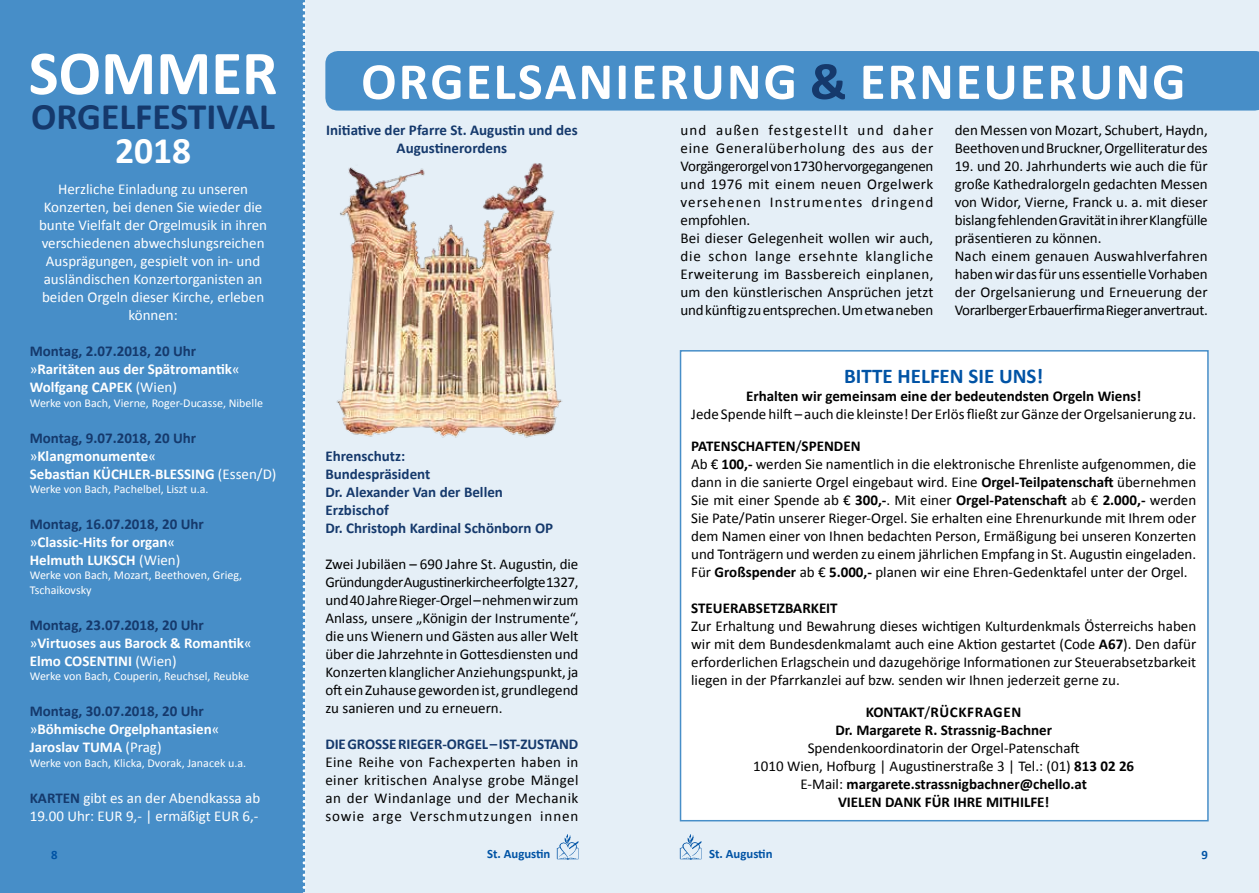
<style>
.page{position:relative;width:1259px;height:893px;background:#e5eff7}
.page>*{position:absolute;margin:0;border:0;box-sizing:border-box;transform-origin:0 0}
.t1{font:700 63px "Calibri";color:#fff}
.t2{font:700 52.5px "Calibri";letter-spacing:.04em;color:#fff}
.t3{font:700 37.5px "Calibri";color:#15396c}
.t4{font:700 37.5px "Calibri";color:#fff}
.t5{font:700 21px "Calibri";color:#0053a5}
.t6{font:15px/18px "Calibri";color:#000;text-align:justify}
.t7{font:700 15px/18px "Calibri";color:#fff}
.t8{font:15px/18px "Calibri";letter-spacing:.025em;color:#000}
.t9{font:15px/18px "Calibri";color:#fff;text-align:center}
.t10{font:700 15px/18px "Calibri";color:#15396c}
.t11{font:700 15px/18px "Calibri";color:#000;text-align:center}
.t12{font:700 12.75px "Calibri";color:#0053a5}
.t13{font:12px/14.4px "Calibri";color:#fff}
.s1{color:#15396c}
.s2{font-weight:400}
.s3{font-weight:700}
</style>
<div class="page">
<div style="left:680px;top:350px;width:528px;height:471px;background:#fff;border:2px solid #478ec8"></div>
<div style="left:325px;top:51px;width:934px;height:60px;background:#478ec8"></div>
<div style="left:0;top:0;width:304px;height:893px;background:#478ec8"></div>
<img style="left:679px;top:834px;width:23px;height:26px">
<img style="left:556px;top:834px;width:23px;height:26px">
<img style="left:337px;top:163px;width:225px;height:275px">
<svg style="left:303px;top:0;width:3px;height:893px"></svg>
<h1 class="t1" style="left:29px;top:33px;width:116px">SOMMER</h1>
<h2 class="t2" style="left:361px;top:48px;width:826px">Orgelsanierung <span class="s1">&amp;</span> Erneuerung</h2>
<h3 class="t3" style="left:31px;top:92px;width:46px">ORGEL</h3>
<h3 class="t3" style="left:135px;top:92px;width:138px">FESTIVAL</h3>
<h3 class="t4" style="left:115px;top:127px;width:78px">2018</h3>
<p class="t10" style="left:326px;top:121px;width:253px;text-align:center">Initiative der Pfarre St. Augustin und des<br>Augustinerordens</p>
<p class="t8" style="left:680px;top:121px;width:254px">und außen festgestellt und daher eine Generalüberholung des aus der Vorgängerorgel von 1730 hervorgegangenen und 1976 mit einem neuen Orgelwerk versehenen Instrumentes dringend empfohlen.<br>Bei dieser Gelegenheit wollen wir auch, die schon lange ersehnte klangliche Erweiterung im Bassbereich einplanen, um den künstlerischen Ansprüchen jetzt und künftig zu entsprechen. Um etwa neben</p>
<p class="t6" style="left:954px;top:121px;width:254px">den Messen von Mozart, Schubert, Haydn,<br>Beethoven und Bruckner, Orgelliteratur des</p>
<p class="t6" style="left:954px;top:157px;width:255px;text-align:left">19. und 20. Jahrhunderts wie auch die für große Kathedralorgeln gedachten Messen von Widor, Vierne, Franck u. a. mit dieser bislang fehlenden Gravität in ihrer Klangfülle präsentieren zu können.<br>Nach einem genauen Auswahlverfahren haben wir das für uns essentielle Vorhaben der Orgelsanierung und Erneuerung der Vorarlberger Erbauerfirma Rieger anvertraut.</p>
<p class="t9" style="left:39px;top:180px;width:229px">Herzliche Einladung zu unseren<br>Konzerten, bei denen Sie wieder die bunte Vielfalt der Orgelmusik in ihren verschiedenen abwechslungsreichen<br>Ausprägungen, gespielt von in- und ausländischen Konzertorganisten an beiden Orgeln dieser Kirche, erleben können:</p>
<p class="t7" style="left:30px;top:342px;width:212px"><span class="s1">Montag, 2.07.2018, 20 Uhr </span><span class="s2">»</span>Raritäten aus der Spätromantik<span class="s2">«<br></span>Wolfgang CAPEK <span class="s2">(Wien)</span></p>
<p class="t13" style="left:30px;top:395px;width:235px">Werke von Bach, Vierne, Roger-Ducasse, Nibelle</p>
<p class="t7" style="left:30px;top:428px;width:248px"><span class="s1">Montag, 9.07.2018, 20 Uhr </span><span class="s2">»</span>Klangmonumente<span class="s2">«<br></span>Sebastian KÜCHLER-BLESSING <span class="s2">(Essen/D)</span></p>
<p class="t13" style="left:30px;top:482px;width:180px">Werke von Bach, Pachelbel, Liszt u.a.</p>
<p class="t7" style="left:30px;top:515px;width:176px"><span class="s1">Montag, 16.07.2018, 20 Uhr </span><span class="s2">»</span>Classic-Hits for organ<span class="s2">«<br></span>Helmuth LUKSCH <span class="s2">(Wien)</span></p>
<p class="t13" style="left:30px;top:568px;width:214px">Werke von Bach, Mozart, Beethoven, Grieg,<br>Tschaikovsky</p>
<p class="t7" style="left:30px;top:616px;width:223px"><span class="s1">Montag, 23.07.2018, 20 Uhr </span><span class="s2">»</span>Virtuoses aus Barock &amp; Romantik<span class="s2">«<br></span>Elmo COSENTINI <span class="s2">(Wien)</span></p>
<p class="t13" style="left:30px;top:669px;width:221px">Werke von Bach, Couperin, Reuchsel, Reubke</p>
<p class="t7" style="left:30px;top:702px;width:191px"><span class="s1">Montag, 30.07.2018, 20 Uhr </span><span class="s2">»</span>Böhmische Orgelphantasien<span class="s2">«<br></span>Jaroslav TUMA <span class="s2">(Prag)</span></p>
<p class="t13" style="left:30px;top:755px;width:218px">Werke von Bach, Klicka, Dvorak, Janacek u.a.</p>
<p class="t10" style="left:30px;top:788px;width:27px">KARTEN</p>
<h3 class="t5" style="left:844px;top:362px;width:201px">BITTE HELFEN SIE UNS!</h3>
<p class="t11" style="left:746px;top:386px;width:397px">Erhalten wir gemeinsam eine der bedeutendsten Orgeln Wiens!</p>
<p class="t6" style="left:691px;top:397px;width:506px;line-height:32.4px">Jede Spende hilft – auch die kleinste! Der Erlös fließt zur Gänze der Orgelsanierung zu.<br><span class="s3">PATENSCHAFTEN</span>/<span class="s3">SPEN DEN</span></p>
<p class="t6" style="left:691px;top:455px;width:506px">Ab € <span class="s3">100,-</span> werden Sie namentlich in die elektronische Ehrenliste aufgenommen, die dann in die sanierte Orgel eingebaut wird. Eine <span class="s3">Orgel-Teilpatenschaft</span> übernehmen Sie mit einer Spende ab € <span class="s3">300,-</span>. Mit einer <span class="s3">Orgel-Patenschaft</span> ab € <span class="s3">2.000,-</span> werden Sie Pate/Patin unserer Rieger-Orgel. Sie erhalten eine Ehrenurkunde mit Ihrem oder dem Namen einer von Ihnen bedachten Person, Ermäßigung bei unseren Konzerten und Tonträgern und werden zu einem jährlichen Empfang in St. Augustin eingeladen.<br>Für <span class="s3">Großspender</span> ab € <span class="s3">5.000,-</span> planen wir eine Ehren-Gedenktafel unter der Orgel.</p>
<p class="t11" style="left:691px;top:599px;width:16px">STEUER</p>
<p class="t11" style="left:738px;top:599px;width:88px">ABSETZBARKEIT</p>
<p class="t6" style="left:691px;top:617px;width:506px">Zur Erhaltung und Bewahrung dieses wichtigen Kulturdenkmals Österreichs haben wir mit dem Bundesdenkmalamt auch eine Aktion gestartet (Code <span class="s3">A67</span>). Den dafür erforderlichen Erlagschein und dazugehörige Informationen zur Steuerabsetzbarkeit liegen in der Pfarrkanzlei auf bzw. senden wir Ihnen jederzeit gerne zu.</p>
<p class="t11" style="left:835px;top:703px;width:218px">KONTAKT<span class="s2">/</span>Rückf ragen<br>Dr. Margarete R. Strassnig-Bachner</p>
<p class="t6" style="left:753px;top:739px;width:382px;text-align:center">Spendenkoordinatorin der Orgel-Patenschaft<br>1010 Wien, Hofburg | Augustinerstraße 3 | Tel.: (01) <span class="s3">813 02 26<br></span>E-Mail: <span class="s3">margarete.strassnigbachner@chello.at<br>VIELEN DANK FÜR IHRE MITHILFE!</span></p>
<p class="t10" style="left:325px;top:447px;width:229px">Ehrenschutz:<br>Bundespräsident<br>Dr. Alexander Van der Bellen<br>Erzbischof<br>Dr. Christoph Kardinal Schönborn OP</p>
<p class="t6" style="left:325px;top:555px;width:255px">Zwei Jubiläen – 690 Jahre St. Augustin, die Gründung der Augustinerkirche erfolgte 1327, und 40 Jahre Rieger-Orgel – nehmen wir zum Anlass, unsere „Königin der Instrumente“, die uns Wienern und Gästen aus aller Welt über die Jahrzehnte in Gottesdiensten und Konzerten klanglicher Anziehungspunkt, ja oft ein Zuhause geworden ist, grundlegend zu sanieren und zu erneuern.</p>
<p class="t10" style="left:325px;top:735px;width:254px">DIE GROSSE RIEGER-ORGEL – IST-ZUSTAND</p>
<p class="t6" style="left:325px;top:753px;width:255px">Eine Reihe von Fachexperten haben in einer kritischen Analyse grobe Mängel an der Windanlage und der Mechanik sowie arge Verschmutzungen innen</p>
<p class="t9" style="left:30px;top:789px;width:232px;text-align:right">gibt es an der Abendkassa ab<br>19.00 Uhr: EUR 9,- | ermäßigt EUR 6,-</p>
<p class="t12" style="left:51px;top:847px;width:8px">8</p>
<p class="t12" style="left:487px;top:846px;width:65px">St. Augustin</p>
<p class="t12" style="left:709px;top:846px;width:65px">St. Augustin</p>
<p class="t12" style="left:1201px;top:847px;width:8px">9</p>
</div>
